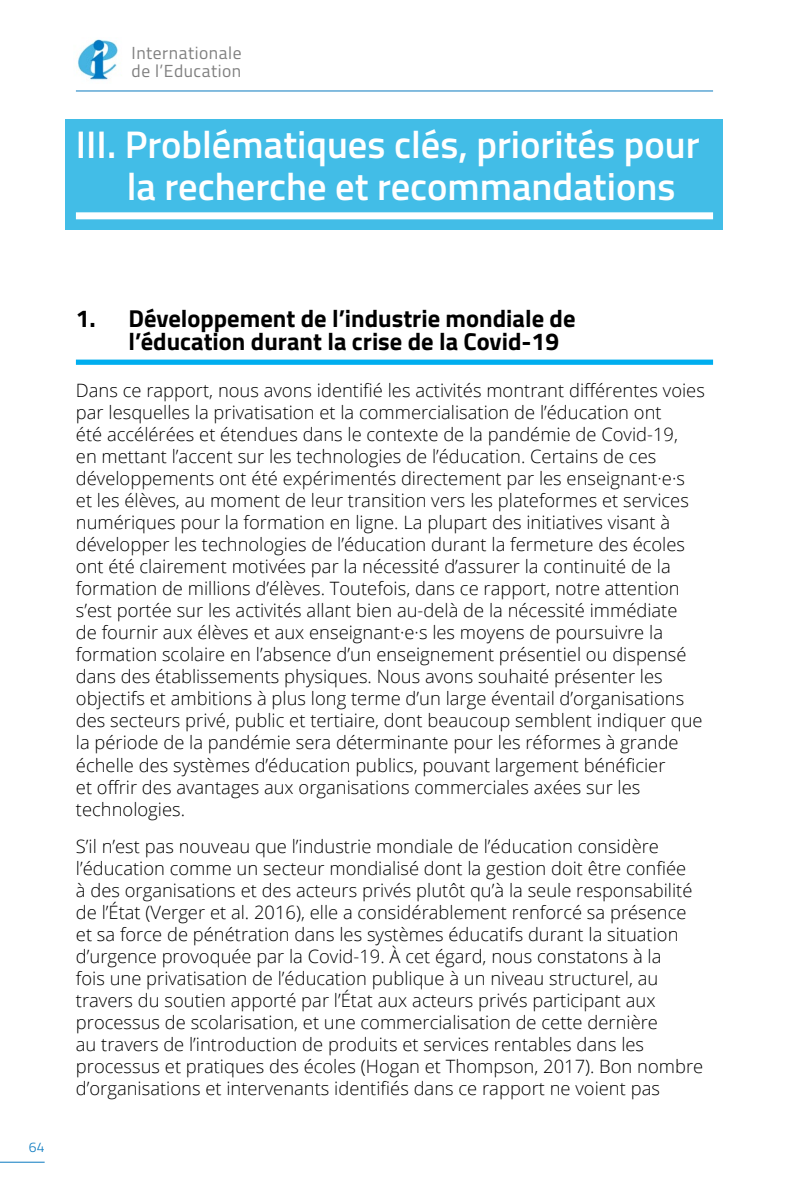
<style>
.page{position:relative;width:789px;height:1191px;background:#fff}
.page>*{position:absolute;margin:0;border:0;box-sizing:border-box;transform-origin:0 0}
.t1{font:600 38.5px/42px "Titillium";color:#fff}
.t2{font:700 24.5px/22.8px "Titillium";color:#000}
.t3{font:300 18.38px/22.1px "Open Sans";color:#000}
.t4{font:17.5px/17.5px "Titillium";letter-spacing:.03em;color:#808080}
.t5{font:300 14px "Titillium";color:#0b7ac0}
</style>
<div class="page">
<hr style="left:0;top:1161px;width:45px;height:1px;background:#0b7ac0">
<hr style="left:76px;top:91px;width:637px;height:1px;background:#0b7ac0">
<img style="left:77px;top:39px;width:41px;height:41px">
<div style="left:66px;top:119px;width:657px;height:110px;background:#42bde7"></div>
<div style="left:76px;top:212px;width:637px;height:7px;background:#fff"></div>
<div style="left:76px;top:359px;width:637px;height:6px;background:#00aeef"></div>
<p class="t4" style="left:132px;top:43px;width:111px">Internationale de l’Education</p>
<h1 class="t1" style="left:127px;top:121px;width:574px;text-indent:-51px">III. Problématiques clés, priorités pour la recherche et recommandations</h1>
<p class="t5" style="left:29px;top:1136px;width:17px">64</p>
<h2 class="t2" style="left:128px;top:306px;width:448px;text-indent:-53px">1. Développement de l’industrie mondiale de l’éducation durant la crise de la Covid-19</h2>
<p class="t3" style="left:76px;top:378px;width:630px">Dans ce rapport, nous avons identifié les activités montrant différentes voies par lesquelles la privatisation et la commercialisation de l’éducation ont<br>été accélérées et étendues dans le contexte de la pandémie de Covid-19,<br>en mettant l’accent sur les technologies de l’éducation. Certains de ces développements ont été expérimentés directement par les enseignant·e·s et les élèves, au moment de leur transition vers les plateformes et services numériques pour la formation en ligne. La plupart des initiatives visant à développer les technologies de l’éducation durant la fermeture des écoles ont été clairement motivées par la nécessité d’assurer la continuité de la formation de millions d’élèves. Toutefois, dans ce rapport, notre attention s’est portée sur les activités allant bien au-delà de la nécessité immédiate<br>de fournir aux élèves et aux enseignant·e·s les moyens de poursuivre la formation scolaire en l’absence d’un enseignement présentiel ou dispensé dans des établissements physiques. Nous avons souhaité présenter les objectifs et ambitions à plus long terme d’un large éventail d’organisations des secteurs privé, public et tertiaire, dont beaucoup semblent indiquer que la période de la pandémie sera déterminante pour les réformes à grande échelle des systèmes d’éducation publics, pouvant largement bénéficier<br>et offrir des avantages aux organisations commerciales axées sur les technologies.</p>
<p class="t3" style="left:76px;top:834px;width:629px">S’il n’est pas nouveau que l’industrie mondiale de l’éducation considère l’éducation comme un secteur mondialisé dont la gestion doit être confiée<br>à des organisations et des acteurs privés plutôt qu’à la seule responsabilité de l’État (Verger et al. 2016), elle a considérablement renforcé sa présence et sa force de pénétration dans les systèmes éducatifs durant la situation d’urgence provoquée par la Covid-19. À cet égard, nous constatons à la<br>fois une privatisation de l’éducation publique à un niveau structurel, au travers du soutien apporté par l’État aux acteurs privés participant aux processus de scolarisation, et une commercialisation de cette dernière<br>au travers de l’introduction de produits et services rentables dans les processus et pratiques des écoles (Hogan et Thompson, 2017). Bon nombre d’organisations et intervenants identifiés dans ce rapport ne voient pas</p>
</div>
